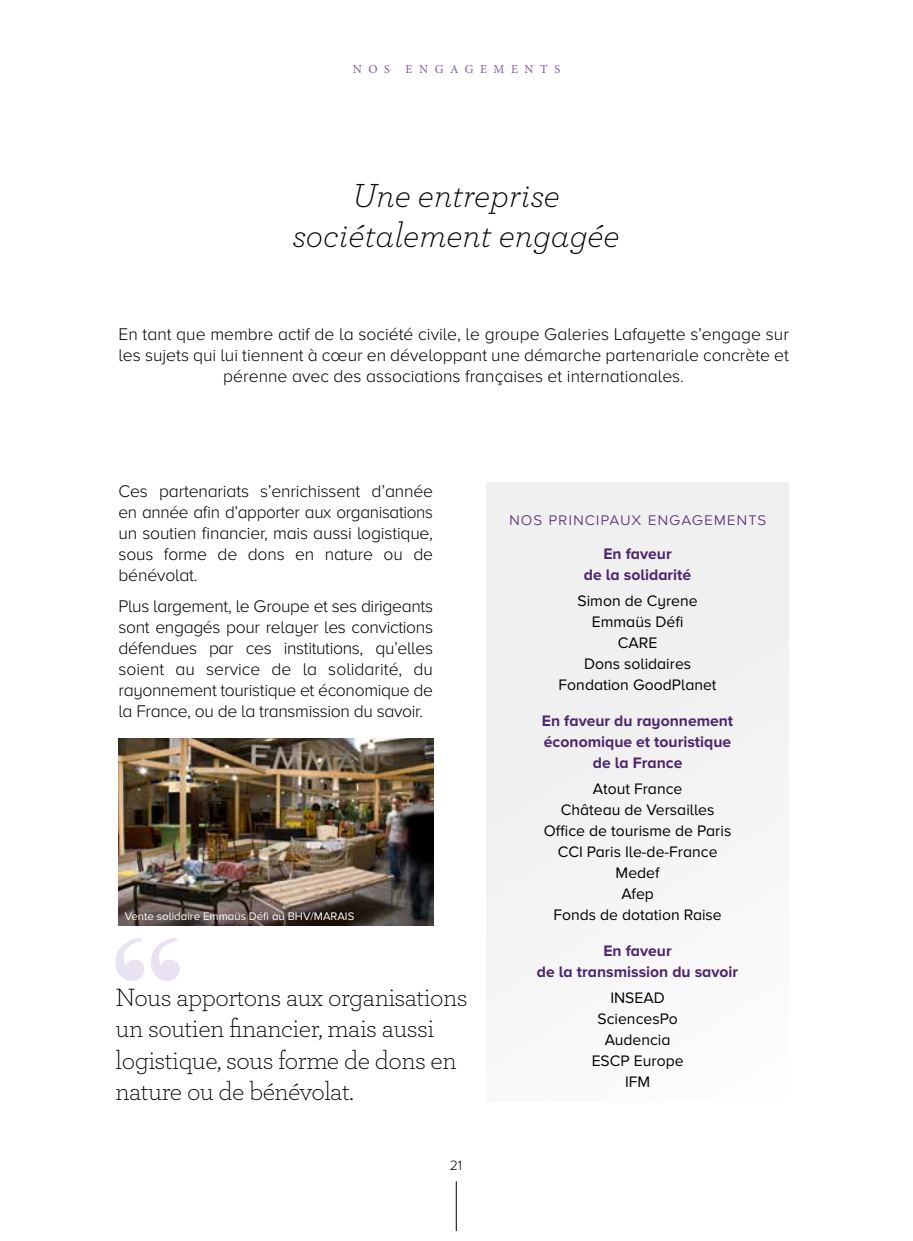
<style>
.page{position:relative;width:913px;height:1241px;background:#fff}
.page>*{position:absolute;margin:0;border:0;box-sizing:border-box;transform-origin:0 0}
.t1{font:italic 300 35px/40.2px "Archer";color:#000;text-align:center}
.t2{font:300 26.25px/31.5px "Archer";letter-spacing:-.02em;color:#000}
.t3{font:300 17.5px/21px "Proxima Nova A";letter-spacing:-.01em;color:#000;text-align:justify}
.t4{font:300 17.5px "Proxima Nova A";letter-spacing:.05em;color:#4d276f}
.t5{font:15.75px/21px "Proxima Nova A";color:#000;text-align:center}
.t6{font:700 15.75px/21px "Proxima Nova A";color:#4d276f;text-align:center}
.t7{font:300 14px "Proxima Nova A";color:#000}
.t8{font:12.25px "Minion Pro";letter-spacing:.535em;color:#7f5ca3}
.t9{font:11.38px "Proxima Nova A";color:#fff}
</style>
<div class="page">
<hr style="left:456px;top:1181px;width:1px;height:49px;background:#000">
<div style="left:486px;top:483px;width:303px;height:618px;background:#f0f0f0"></div>
<img style="left:118px;top:738px;width:315px;height:187px">
<svg style="left:116px;top:938px;width:64px;height:42px"></svg>
<p class="t8" style="left:353px;top:61px;width:39px">NOS</p>
<p class="t8" style="left:406px;top:61px;width:156px">ENGAGEMENTS</p>
<h1 class="t1" style="left:292px;top:173px;width:329px">Une entreprise sociétalement engagée</h1>
<p class="t3" style="left:118px;top:324px;width:672px;text-align:center">En tant que membre actif de la société civile, le groupe Galeries Lafayette s’engage sur les sujets qui lui tiennent à cœur en développant une démarche partenariale concrète et pérenne avec des associations françaises et internationales.</p>
<p class="t3" style="left:118px;top:481px;width:316px">Ces partenariats s’enrichissent d’année en année afin d’apporter aux organisations un soutien financier, mais aussi logistique, sous forme de dons en nature ou de bénévolat.</p>
<p class="t3" style="left:118px;top:596px;width:316px">Plus largement, le Groupe et ses dirigeants sont engagés pour relayer les convictions défendues par ces institutions, qu’elles soient au service de la solidarité, du rayonnement touristique et économique de la France, ou de la transmission du savoir.</p>
<p class="t9" style="left:125px;top:909px;width:231px">Vente solidaire Emmaüs Défi au BHV/MARAIS</p>
<h2 class="t2" style="left:116px;top:979px;width:353px">Nous apportons aux organisations un soutien financier, mais aussi logistique, sous forme de dons en nature ou de bénévolat.</h2>
<p class="t7" style="left:450px;top:1157px;width:14px">21</p>
<p class="t4" style="left:509px;top:509px;width:259px">nos principaux engagements</p>
<p class="t6" style="left:584px;top:544px;width:109px">En faveur<br>de la solidarité</p>
<p class="t5" style="left:559px;top:590px;width:159px">Simon de Cyrene<br>Emmaüs Défi<br>CARE<br>Dons solidaires<br>Fondation GoodPlanet</p>
<p class="t6" style="left:542px;top:710px;width:193px">En faveur du rayonnement économique et touristique de la France</p>
<p class="t5" style="left:544px;top:778px;width:189px">Atout France<br>Château de Versailles<br>Office de tourisme de Paris<br>CCI Paris Ile-de-France<br>Medef<br>Afep<br>Fonds de dotation Raise</p>
<p class="t6" style="left:537px;top:940px;width:203px">En faveur<br>de la transmission du savoir</p>
<p class="t5" style="left:592px;top:987px;width:93px">INSEAD<br>SciencesPo<br>Audencia<br>ESCP Europe<br>IFM</p>
</div>
